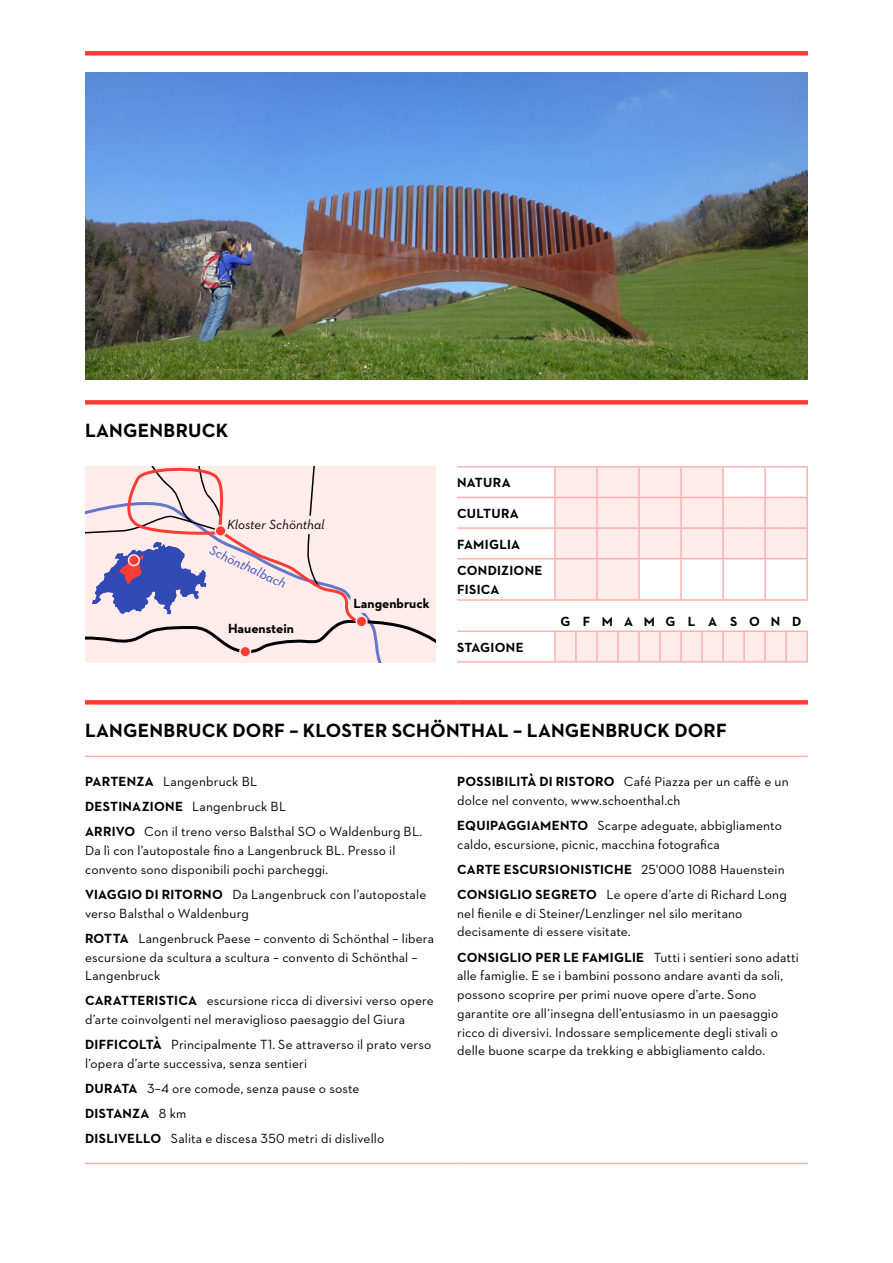
<style>
.page{position:relative;width:893px;height:1263px;background:#fff}
.page>*{position:absolute;margin:0;border:0;box-sizing:border-box;transform-origin:0 0}
.t1{font:700 19.5px "Neutraface 2 Text";letter-spacing:.01em;color:#000}
.t2{font:13.5px/18.8px "Neutraface 2 Text";letter-spacing:.01em;color:#000}
.t3{font:700 13.5px/26.5px "Neutraface 2 Text";letter-spacing:.015em;color:#000}
.t4{font:italic 13.5px "Neutraface 2 Text";color:#000}
.t5{font:italic 13.5px "Neutraface 2 Text";color:#324ab5}
.t6{font:700 13.5px "Neutraface 2 Text";letter-spacing:.865em;color:#000}
.s1{font-weight:700}
</style>
<div class="page">
<div style="left:85px;top:51px;width:723px;height:5px;background:#ff3c34"></div>
<div style="left:556px;top:632px;width:250px;height:29px;background:#ffeceb"></div>
<hr style="left:457px;top:630px;width:98px;height:2px;background:#ffb1ae">
<hr style="left:555px;top:630px;width:21px;height:2px;background:#ffb1ae">
<hr style="left:554px;top:632px;width:2px;height:29px;background:#ffb1ae">
<hr style="left:576px;top:630px;width:21px;height:2px;background:#ffb1ae">
<hr style="left:575px;top:632px;width:2px;height:29px;background:#ffb1ae">
<hr style="left:597px;top:630px;width:21px;height:2px;background:#ffb1ae">
<hr style="left:596px;top:632px;width:2px;height:29px;background:#ffb1ae">
<hr style="left:618px;top:630px;width:21px;height:2px;background:#ffb1ae">
<hr style="left:617px;top:632px;width:2px;height:29px;background:#ffb1ae">
<hr style="left:639px;top:630px;width:21px;height:2px;background:#ffb1ae">
<hr style="left:638px;top:632px;width:2px;height:29px;background:#ffb1ae">
<hr style="left:660px;top:630px;width:21px;height:2px;background:#ffb1ae">
<hr style="left:659px;top:632px;width:2px;height:29px;background:#ffb1ae">
<hr style="left:681px;top:630px;width:21px;height:2px;background:#ffb1ae">
<hr style="left:680px;top:632px;width:2px;height:29px;background:#ffb1ae">
<hr style="left:702px;top:630px;width:21px;height:2px;background:#ffb1ae">
<hr style="left:701px;top:632px;width:2px;height:29px;background:#ffb1ae">
<hr style="left:723px;top:630px;width:21px;height:2px;background:#ffb1ae">
<hr style="left:722px;top:632px;width:2px;height:29px;background:#ffb1ae">
<hr style="left:744px;top:630px;width:21px;height:2px;background:#ffb1ae">
<hr style="left:743px;top:632px;width:2px;height:29px;background:#ffb1ae">
<hr style="left:765px;top:630px;width:21px;height:2px;background:#ffb1ae">
<hr style="left:764px;top:632px;width:2px;height:29px;background:#ffb1ae">
<hr style="left:786px;top:630px;width:22px;height:2px;background:#ffb1ae">
<hr style="left:785px;top:632px;width:2px;height:29px;background:#ffb1ae">
<hr style="left:806px;top:632px;width:2px;height:29px;background:#ffb1ae">
<hr style="left:457px;top:661px;width:98px;height:2px;background:#ffb1ae">
<hr style="left:555px;top:661px;width:21px;height:2px;background:#ffb1ae">
<hr style="left:576px;top:661px;width:21px;height:2px;background:#ffb1ae">
<hr style="left:597px;top:661px;width:21px;height:2px;background:#ffb1ae">
<hr style="left:618px;top:661px;width:21px;height:2px;background:#ffb1ae">
<hr style="left:639px;top:661px;width:21px;height:2px;background:#ffb1ae">
<hr style="left:660px;top:661px;width:21px;height:2px;background:#ffb1ae">
<hr style="left:681px;top:661px;width:21px;height:2px;background:#ffb1ae">
<hr style="left:702px;top:661px;width:21px;height:2px;background:#ffb1ae">
<hr style="left:723px;top:661px;width:21px;height:2px;background:#ffb1ae">
<hr style="left:744px;top:661px;width:21px;height:2px;background:#ffb1ae">
<hr style="left:765px;top:661px;width:21px;height:2px;background:#ffb1ae">
<hr style="left:786px;top:661px;width:22px;height:2px;background:#ffb1ae">
<hr style="left:457px;top:466px;width:98px;height:2px;background:#ffb1ae">
<hr style="left:555px;top:466px;width:21px;height:2px;background:#ffb1ae">
<hr style="left:554px;top:468px;width:2px;height:29px;background:#ffb1ae">
<hr style="left:576px;top:466px;width:21px;height:2px;background:#ffb1ae">
<hr style="left:597px;top:466px;width:21px;height:2px;background:#ffb1ae">
<hr style="left:618px;top:466px;width:21px;height:2px;background:#ffb1ae">
<hr style="left:639px;top:466px;width:21px;height:2px;background:#ffb1ae">
<hr style="left:660px;top:466px;width:21px;height:2px;background:#ffb1ae">
<hr style="left:681px;top:466px;width:21px;height:2px;background:#ffb1ae">
<hr style="left:702px;top:466px;width:21px;height:2px;background:#ffb1ae">
<hr style="left:723px;top:466px;width:21px;height:2px;background:#ffb1ae">
<hr style="left:744px;top:466px;width:21px;height:2px;background:#ffb1ae">
<hr style="left:765px;top:466px;width:21px;height:2px;background:#ffb1ae">
<hr style="left:786px;top:466px;width:22px;height:2px;background:#ffb1ae">
<hr style="left:457px;top:497px;width:98px;height:1px;background:#ffb1ae">
<hr style="left:554px;top:498px;width:2px;height:29px;background:#ffb1ae">
<hr style="left:457px;top:527px;width:98px;height:2px;background:#ffb1ae">
<hr style="left:554px;top:529px;width:2px;height:29px;background:#ffb1ae">
<hr style="left:457px;top:558px;width:98px;height:1px;background:#ffb1ae">
<hr style="left:554px;top:559px;width:2px;height:40px;background:#ffb1ae">
<svg style="left:555px;top:467px;width:253px;height:132px"></svg>
<hr style="left:457px;top:599px;width:98px;height:2px;background:#ffb1ae">
<hr style="left:555px;top:599px;width:21px;height:2px;background:#ffb1ae">
<hr style="left:576px;top:599px;width:21px;height:2px;background:#ffb1ae">
<hr style="left:597px;top:599px;width:21px;height:2px;background:#ffb1ae">
<hr style="left:618px;top:599px;width:21px;height:2px;background:#ffb1ae">
<hr style="left:639px;top:599px;width:21px;height:2px;background:#ffb1ae">
<hr style="left:660px;top:599px;width:21px;height:2px;background:#ffb1ae">
<hr style="left:681px;top:599px;width:21px;height:2px;background:#ffb1ae">
<hr style="left:702px;top:599px;width:21px;height:2px;background:#ffb1ae">
<hr style="left:723px;top:599px;width:21px;height:2px;background:#ffb1ae">
<hr style="left:744px;top:599px;width:21px;height:2px;background:#ffb1ae">
<hr style="left:765px;top:599px;width:21px;height:2px;background:#ffb1ae">
<hr style="left:786px;top:599px;width:22px;height:2px;background:#ffb1ae">
<hr style="left:806px;top:498px;width:2px;height:29px;background:#ffb1ae">
<hr style="left:806px;top:529px;width:2px;height:29px;background:#ffb1ae">
<hr style="left:806px;top:559px;width:2px;height:40px;background:#ffb1ae">
<hr style="left:806px;top:468px;width:2px;height:29px;background:#ffb1ae">
<div style="left:85px;top:400px;width:723px;height:5px;background:#ff3c34"></div>
<div style="left:85px;top:700px;width:372px;height:5px;background:#ff3c34"></div>
<div style="left:457px;top:700px;width:351px;height:5px;background:#ff3c34"></div>
<hr style="left:85px;top:1163px;width:372px;height:1px;background:#ffb1ae">
<hr style="left:457px;top:1163px;width:351px;height:1px;background:#ffb1ae">
<hr style="left:85px;top:756px;width:372px;height:1px;background:#ffb1ae">
<hr style="left:457px;top:756px;width:351px;height:1px;background:#ffb1ae">
<div style="left:85px;top:656px;width:300px;height:6px;background:#ffeceb"></div>
<div style="left:239px;top:646px;width:12px;height:12px;border:2px solid #ffeceb;border-radius:50%"></div>
<svg style="left:85px;top:466px;width:351px;height:190px;background:#e9d6dc"></svg>
<div style="left:129px;top:555px;width:10px;height:10px;background:#ff3c34;border-radius:50%"></div>
<div style="left:128px;top:554px;width:12px;height:12px;border:2px solid #ffeceb;border-radius:50%"></div>
<img style="left:85px;top:72px;width:723px;height:308px">
<h1 class="t1" style="left:85px;top:417px;width:145px">LANGENBRUCK</h1>
<p class="t4" style="left:227px;top:516px;width:99px">Kloster Schönthal</p>
<p class="t5" style="left:214px;top:541px;width:84px;rotate:25deg">Schönthalbach</p>
<p class="t3" style="left:228px;top:615px;width:67px">Hauenstein</p>
<p class="t3" style="left:353px;top:590px;width:78px">Langenbruck</p>
<p class="t3" style="left:457px;top:469px;width:55px">NATURA</p>
<p class="t3" style="left:457px;top:500px;width:63px">CULTURA</p>
<p class="t3" style="left:457px;top:531px;width:87px">FAMIGLIA<br>CONDIZIONE</p>
<p class="t3" style="left:457px;top:576px;width:44px">FISICA</p>
<p class="t3" style="left:457px;top:634px;width:68px">STAGIONE</p>
<p class="t6" style="left:560px;top:613px;width:242px">GFMAMGLASOND</p>
<h1 class="t1" style="left:85px;top:717px;width:643px">LANGENBRUCK DORF – KLOSTER SCHÖNTHAL – LANGENBRUCK DORF</h1>
<p class="t2" style="left:85px;top:769px;width:339px;line-height:25px"><span class="s1">PARTENZA</span> Langenbruck BL<br><span class="s1">DESTINAZIONE</span> Langenbruck BL<br><span class="s1">ARRIVO</span> Con il treno verso Balsthal SO o Waldenburg BL.</p>
<p class="t2" style="left:85px;top:841px;width:312px">Da lì con l’autopostale fino a Langenbruck BL. Presso il convento sono disponibili pochi parcheggi.</p>
<p class="t2" style="left:85px;top:885px;width:343px"><span class="s1">VIAGGIO DI RITORNO</span> Da Langenbruck con l’autopostale verso Balsthal o Waldenburg</p>
<p class="t2" style="left:85px;top:929px;width:351px"><span class="s1">ROTTA</span> Langenbruck Paese – convento di Schönthal – libera escursione da scultura a scultura – convento di Schönthal –<br>Langenbruck</p>
<p class="t2" style="left:85px;top:991px;width:350px"><span class="s1">CARATTERISTICA</span> escursione ricca di diversivi verso opere d’arte coinvolgenti nel meraviglioso paesaggio del Giura</p>
<p class="t2" style="left:85px;top:1035px;width:348px"><span class="s1">DIFFICOLTÀ</span> Principalmente T1. Se attraverso il prato verso l’opera d’arte successiva, senza sentieri</p>
<p class="t2" style="left:85px;top:1076px;width:301px;line-height:25px"><span class="s1">DURATA</span> 3–4 ore comode, senza pause o soste<br><span class="s1">DISTANZA</span> 8 km<br><span class="s1">DISLIVELLO</span> Salita e discesa 350 metri di dislivello</p>
<p class="t2" style="left:457px;top:772px;width:333px"><span class="s1">POSSIBILITÀ DI RISTORO</span> Café Piazza per un caffè e un dolce nel convento, www.schoenthal.ch</p>
<p class="t2" style="left:457px;top:816px;width:326px"><span class="s1">EQUIPAGGIAMENTO</span> Scarpe adeguate, abbigliamento caldo, escursione, picnic, macchina fotografica</p>
<p class="t2" style="left:457px;top:856px;width:331px;line-height:25px"><span class="s1">CARTE ESCURSIONISTICHE</span> 25'000 1088 Hauenstein<br><span class="s1">CONSIGLIO SEGRETO</span> Le opere d’arte di Richard Long</p>
<p class="t2" style="left:457px;top:903px;width:287px">nel fienile e di Steiner/Lenzlinger nel silo meritano decisamente di essere visitate.</p>
<p class="t2" style="left:457px;top:947px;width:343px"><span class="s1">CONSIGLIO PER LE FAMIGLIE</span> Tutti i sentieri sono adatti alle famiglie. E se i bambini possono andare avanti da soli, possono scoprire per primi nuove opere d’arte. Sono garantite ore all’insegna dell’entusiasmo in un paesaggio ricco di diversivi. Indossare semplicemente degli stivali o delle buone scarpe da trekking e abbigliamento caldo.</p>
</div>
